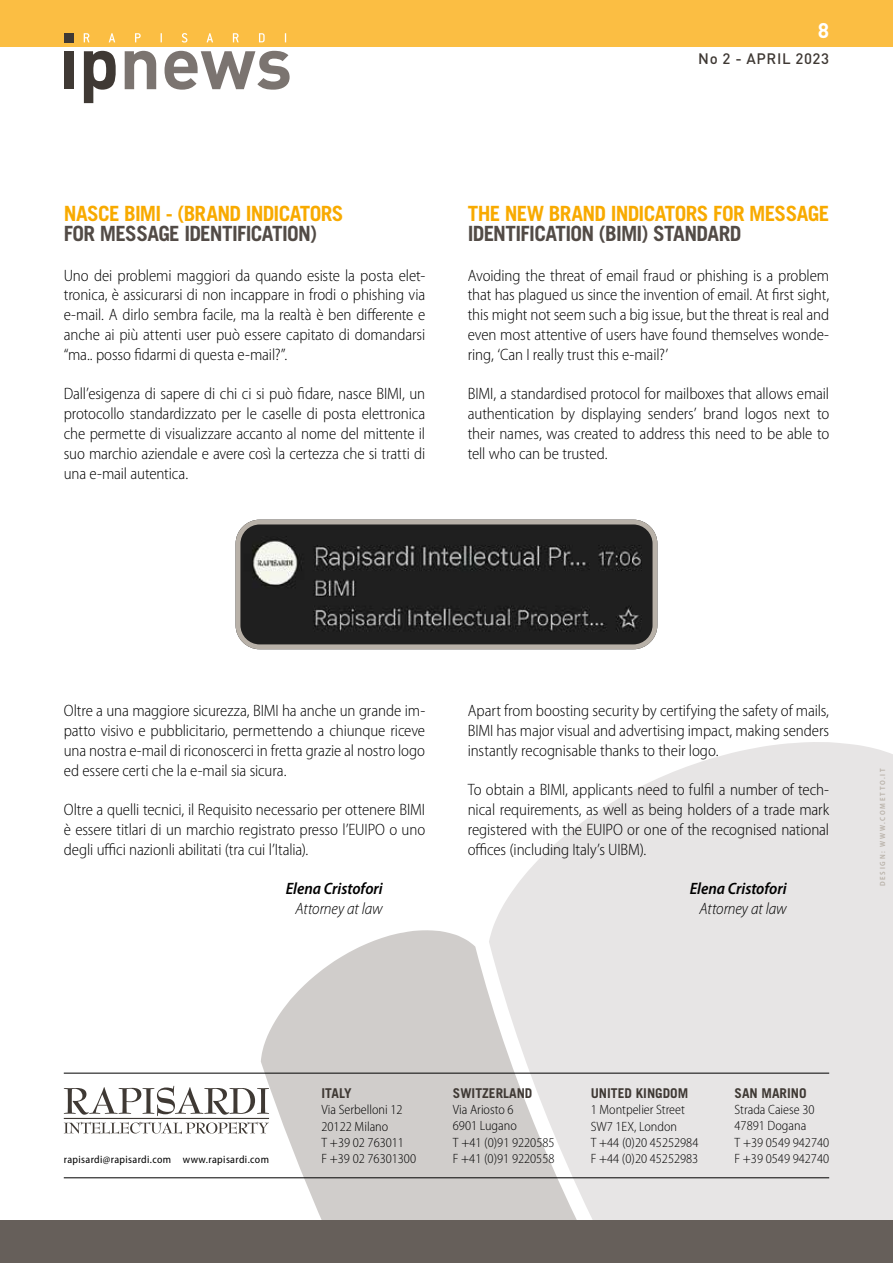
<style>
.page{position:relative;width:893px;height:1263px;background:#fff}
.page>*{position:absolute;margin:0;border:0;box-sizing:border-box;transform-origin:0 0}
.t1{font:700 21px "Trade Gothic";letter-spacing:-.035em;color:#f8aa00}
.t2{font:700 21px "Trade Gothic";letter-spacing:-.035em;color:#524b46}
.t3{font:700 21px "FFDIN Pro";color:#fff}
.t4{font:300 semi-condensed 16.5px/19.8px "Myriad Pro";letter-spacing:-.005em;color:#000;text-align:justify}
.t5{font:italic 600 semi-condensed 16.5px "Myriad Pro";color:#000}
.t6{font:italic 300 semi-condensed 16.5px "Myriad Pro";letter-spacing:-.01em;color:#000}
.t7{font:500 15px "FFDIN Pro";letter-spacing:.04em;color:#3f3934}
.t8{font:300 semi-condensed 13.5px/16.2px "Myriad Pro";color:#000}
.t9{font:700 13.5px "Trade Gothic";color:#3f3934}
.t10{font:semi-condensed 10.8px "Myriad Pro";letter-spacing:.035em;color:#000}
.t11{font:600 semi-condensed 7.5px "Myriad Pro";letter-spacing:.23em;color:#b8b1a8}
</style>
<div class="page">
<svg style="left:261px;top:930px;width:228px;height:290px;fill:#d0cdcb"></svg>
<svg style="left:489px;top:742px;width:404px;height:478px;background:#e8e6e6"></svg>
<img style="left:236px;top:520px;width:421px;height:129px">
<div style="left:236px;top:520px;width:421px;height:129px;border:5px solid #b8b1a8;border-radius:22px"></div>
<div style="left:0;top:0;width:893px;height:47px;background:#fbbe43"></div>
<svg style="left:125px;top:51px;width:31px;height:38px"></svg>
<svg style="left:165px;top:51px;width:125px;height:39px"></svg>
<svg style="left:84px;top:33px;width:5px;height:9px"></svg>
<svg style="left:109px;top:33px;width:6px;height:9px"></svg>
<svg style="left:135px;top:33px;width:6px;height:9px"></svg>
<svg style="left:182px;top:33px;width:5px;height:10px"></svg>
<svg style="left:207px;top:33px;width:6px;height:9px"></svg>
<svg style="left:233px;top:33px;width:6px;height:9px"></svg>
<svg style="left:259px;top:33px;width:6px;height:9px"></svg>
<div style="left:64px;top:33px;width:9px;height:10px;background:#3f3934"></div>
<div style="left:64px;top:51px;width:9px;height:38px;background:#3f3934"></div>
<svg style="left:84px;top:51px;width:32px;height:52px"></svg>
<div style="left:0;top:1220px;width:893px;height:43px;background:#665f5a"></div>
<hr style="left:64px;top:1073px;width:765px;height:1px;background:#000">
<hr style="left:64px;top:1177px;width:765px;height:1px;background:#000">
<svg style="left:64px;top:1086px;width:205px;height:48px"></svg>
<p class="t3" style="left:818px;top:13px;width:13px">8</p>
<p class="t7" style="left:698px;top:46px;width:132px">No 2 - APRIL 2023</p>
<p class="t1" style="left:64px;top:201px;width:281px">NASCE BIMI - (BRAND INDICATORS</p>
<p class="t2" style="left:64px;top:221px;width:255px">FOR MESSAGE IDENTIFICATION)</p>
<p class="t4" style="left:64px;top:265px;width:363px">Uno dei problemi maggiori da quando esiste la posta elet&shy;tronica, è assicurarsi di non incappare in frodi o phishing via e-mail. A dirlo sembra facile, ma la realtà è ben differente e anche ai più attenti user può essere capitato di domandarsi “ma.. posso fidarmi di questa e-mail?”.</p>
<p class="t4" style="left:64px;top:384px;width:363px">Dall’esigenza di sapere di chi ci si può fidare, nasce BIMI, un protocollo standardizzato per le caselle di posta elettronica che permette di visualizzare accanto al nome del mittente il suo marchio aziendale e avere così la certezza che si tratti di una e-mail autentica.</p>
<p class="t1" style="left:468px;top:201px;width:363px">THE NEW BRAND INDICATORS FOR MESSAGE</p>
<p class="t2" style="left:468px;top:221px;width:275px">IDENTIFICATION (BIMI) STANDARD</p>
<p class="t4" style="left:468px;top:265px;width:363px">Avoiding the threat of email fraud or phishing is a problem that has plagued us since the invention of email. At first sight, this might not seem such a big issue, but the threat is real and even most attentive of users have found themselves wonde&shy;ring, ‘Can I really trust this e-mail?’</p>
<p class="t4" style="left:468px;top:384px;width:363px">BIMI, a standardised protocol for mailboxes that allows email authentication by displaying senders’ brand logos next to their names, was created to address this need to be able to tell who can be trusted.</p>
<p class="t4" style="left:64px;top:701px;width:363px">Oltre a una maggiore sicurezza, BIMI ha anche un grande im&shy;patto visivo e pubblicitario, permettendo a chiunque riceve una nostra e-mail di riconoscerci in fretta grazie al nostro logo ed essere certi che la e-mail sia sicura.</p>
<p class="t4" style="left:64px;top:800px;width:363px">Oltre a quelli tecnici, il Requisito necessario per ottenere BIMI è essere titlari di un marchio registrato presso l’EUIPO o uno degli uffici nazionli abilitati (tra cui l’Italia).</p>
<p class="t5" style="left:286px;top:880px;width:99px">Elena Cristofori</p>
<p class="t6" style="left:296px;top:900px;width:89px">Attorney at law</p>
<p class="t4" style="left:468px;top:701px;width:363px">Apart from boosting security by certifying the safety of mails, BIMI has major visual and advertising impact, making senders instantly recognisable thanks to their logo.</p>
<p class="t4" style="left:468px;top:780px;width:363px">To obtain a BIMI, applicants need to fulfil a number of tech&shy;nical requirements, as well as being holders of a trade mark registered with the EUIPO or one of the recognised national offices (including Italy’s UIBM).</p>
<p class="t5" style="left:690px;top:880px;width:99px">Elena Cristofori</p>
<p class="t6" style="left:699px;top:900px;width:89px">Attorney at law</p>
<p class="t11" style="left:878px;top:886px;width:119px;rotate:-90deg">DESIGN: WWW.COMETTO.IT</p>
<p class="t9" style="left:453px;top:1085px;width:81px">SWITZERLAND</p>
<p class="t8" style="left:453px;top:1102px;width:103px">Via Ariosto 6<br>6901 Lugano<br>T +41 (0)91 9220585<br>F +41 (0)91 9220558</p>
<p class="t9" style="left:591px;top:1085px;width:99px">UNITED KINGDOM</p>
<p class="t8" style="left:591px;top:1102px;width:109px">1 Montpelier Street<br>SW7 1EX, London<br>T +44 (0)20 45252984</p>
<p class="t9" style="left:321px;top:1085px;width:32px">ITALY</p>
<p class="t8" style="left:321px;top:1102px;width:96px">Via Serbelloni 12<br>20122 Milano<br>T +39 02 763011<br>F +39 02 76301300</p>
<p class="t10" style="left:64px;top:1153px;width:207px">rapisardi@rapisardi.com www.rapisardi.com</p>
<p class="t8" style="left:591px;top:1151px;width:109px">F +44 (0)20 45252983</p>
<p class="t9" style="left:735px;top:1085px;width:74px">SAN MARINO</p>
<p class="t8" style="left:735px;top:1102px;width:96px">Strada Caiese 30<br>47891 Dogana<br>T +39 0549 942740<br>F +39 0549 942740</p>
</div>
